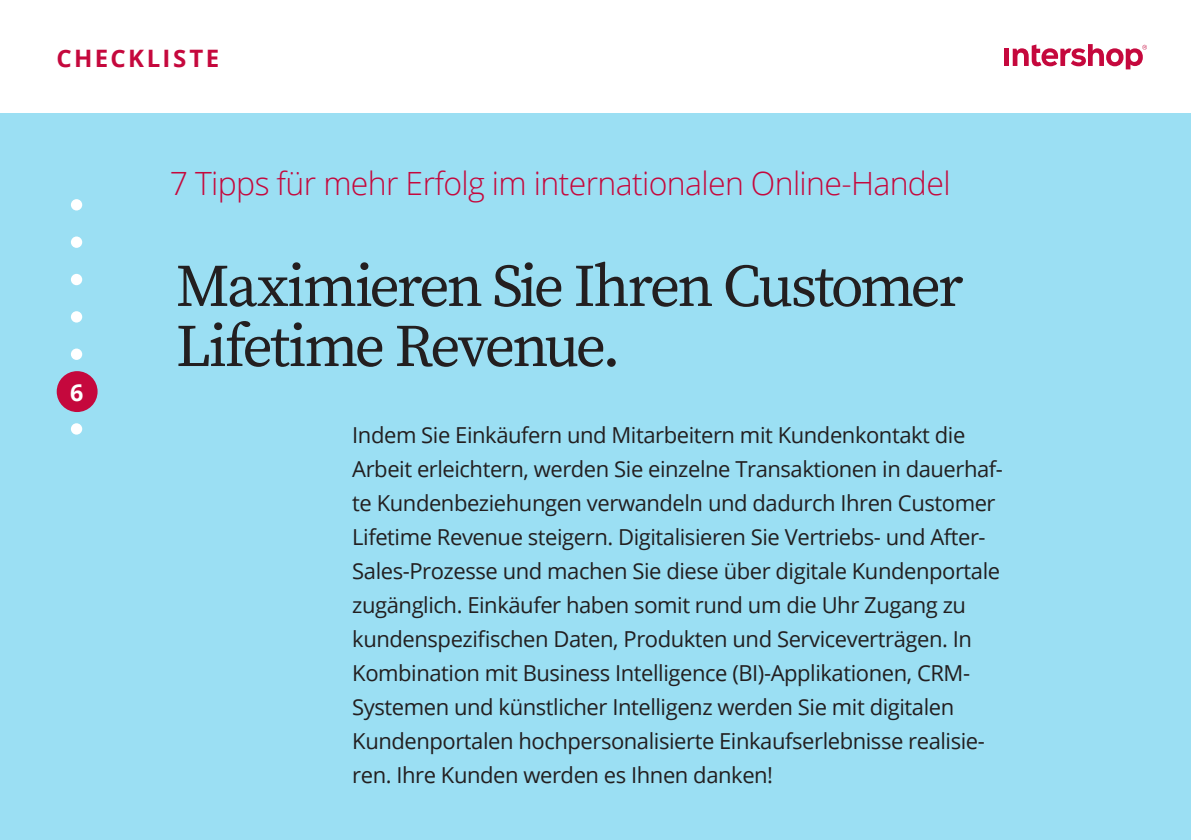
<style>
.page{position:relative;width:1191px;height:840px;background:#fff}
.page>*{position:absolute;margin:0;border:0;box-sizing:border-box;transform-origin:0 0}
.t1{font:60px/60px "Source Serif Variable";letter-spacing:-.05em;color:#231f20}
.t2{font:300 32px "Open Sans";letter-spacing:-.02em;color:#c5083d}
.t3{font:700 24px "Open Sans";letter-spacing:.095em;color:#c5083d}
.t4{font:700 23.2px "Open Sans";color:#fff}
.t5{font:22px/34px "Open Sans";letter-spacing:-.02em;color:#231f20}
</style>
<div class="page">
<div style="left:0;top:113px;width:1191px;height:726px;background:#9bdff3"></div>
<div style="left:71px;top:236px;width:11px;height:12px;background:#fff;border-radius:50%"></div>
<div style="left:71px;top:311px;width:11px;height:11px;background:#fff;border-radius:50%"></div>
<div style="left:71px;top:274px;width:11px;height:11px;background:#fff;border-radius:50%"></div>
<div style="left:71px;top:423px;width:11px;height:11px;background:#fff;border-radius:50%"></div>
<div style="left:71px;top:348px;width:11px;height:12px;background:#fff;border-radius:50%"></div>
<div style="left:71px;top:199px;width:11px;height:11px;background:#fff;border-radius:50%"></div>
<div style="left:57px;top:371px;width:41px;height:41px;background:#c5083d;border-radius:50%"></div>
<div style="left:1004px;top:49px;width:5px;height:17px;background:#c5083d"></div>
<svg style="left:1012px;top:44px;width:135px;height:25px"></svg>
<p class="t3" style="left:56px;top:41px;width:164px">CHECKLISTE</p>
<h2 class="t2" style="left:170px;top:161px;width:782px">7 Tipps für mehr Erfolg im internationalen Online-Handel</h2>
<p class="t4" style="left:70px;top:375px;width:15px">6</p>
<h1 class="t1" style="left:176px;top:256px;width:789px">Maximieren Sie Ihren Customer<br>Lifetime Revenue.</h1>
<p class="t5" style="left:352px;top:417px;width:652px">Indem Sie Einkäufern und Mitarbeitern mit Kundenkontakt die Arbeit erleichtern, werden Sie einzelne Transaktionen in dauerhaf&shy;te Kundenbeziehungen verwandeln und dadurch Ihren Customer Lifetime Revenue steigern. Digitalisieren Sie Vertriebs- und After-Sales-Prozesse und machen Sie diese über digitale Kundenportale zugänglich. Einkäufer haben somit rund um die Uhr Zugang zu kundenspezifischen Daten, Produkten und Serviceverträgen. In Kombination mit Business Intelligence (BI)-Applikationen, CRM-Systemen und künstlicher Intelligenz werden Sie mit digitalen Kundenportalen hochpersonalisierte Einkaufserlebnisse realisie&shy;ren. Ihre Kunden werden es Ihnen danken!</p>
</div>
